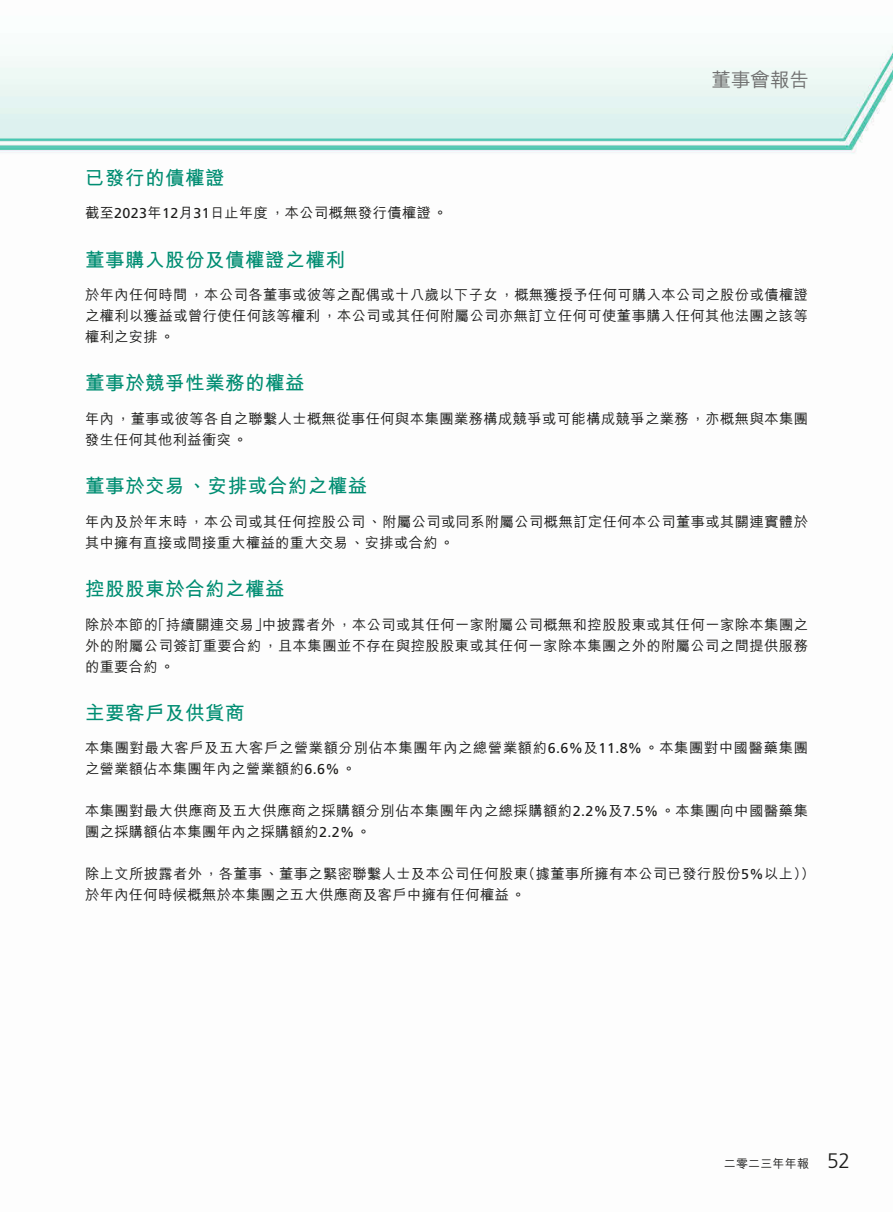
<style>
.page{position:relative;width:893px;height:1212px;background:#fff}
.page>*{position:absolute;margin:0;border:0;box-sizing:border-box;transform-origin:0 0}
.t1{font:700 19.5px "M Hei HK";letter-spacing:.025em;color:#008d72}
.t2{font:500 19.5px "M Hei HK";color:#6f6f6f}
.t3{font:500 14.25px/21px "M Hei HK";letter-spacing:.03em;color:#1c1c1b}
.t4{font:500 12px "M Hei HK";letter-spacing:.015em;color:#1c1c1b}
.s1{font-family:"Frutiger LT Std";font-weight:400}
.s2{font-family:"Frutiger LT Std";font-weight:300;font-size:21px}
</style>
<div class="page">
<img style="left:0;top:45px;width:893px;height:109px">
<h1 class="t2" style="left:711px;top:65px;width:99px">董事會報告</h1>
<h1 class="t1" style="left:85px;top:163px;width:141px">已發行的債權證</h1>
<p class="t3" style="left:85px;top:202px;width:364px">截至<span class="s1">2023</span>年<span class="s1">12</span>月<span class="s1">31</span>日止年度，本公司概無發行債權證。</p>
<h1 class="t1" style="left:85px;top:245px;width:261px">董事購入股份及債權證之權利</h1>
<p class="t3" style="left:85px;top:283px;width:724px;text-align:justify">於年內任何時間，本公司各董事或彼等之配偶或十八歲以下子女，概無獲授予任何可購入本公司之股份或債權證之權利以獲益或曾行使任何該等權利，本公司或其任何附屬公司亦無訂立任何可使董事購入任何其他法團之該等權利之安排。</p>
<h1 class="t1" style="left:85px;top:369px;width:221px">董事於競爭性業務的權益</h1>
<p class="t3" style="left:85px;top:407px;width:724px">年內，董事或彼等各自之聯繫人士概無從事任何與本集團業務構成競爭或可能構成競爭之業務，亦概無與本集團發生任何其他利益衝突。</p>
<h1 class="t1" style="left:85px;top:472px;width:284px">董事於交易、安排或合約之權益</h1>
<p class="t3" style="left:85px;top:510px;width:724px">年內及於年末時，本公司或其任何控股公司、附屬公司或同系附屬公司概無訂定任何本公司董事或其關連實體於其中擁有直接或間接重大權益的重大交易、安排或合約。</p>
<h1 class="t1" style="left:85px;top:574px;width:201px">控股股東於合約之權益</h1>
<p class="t3" style="left:85px;top:613px;width:724px;text-align:justify">除於本節的「持續關連交易」中披露者外，本公司或其任何一家附屬公司概無和控股股東或其任何一家除本集團之外的附屬公司簽訂重要合約，且本集團並不存在與控股股東或其任何一家除本集團之外的附屬公司之間提供服務的重要合約。</p>
<h1 class="t1" style="left:85px;top:698px;width:161px">主要客戶及供貨商</h1>
<p class="t3" style="left:85px;top:736px;width:724px">本集團對最大客戶及五大客戶之營業額分別佔本集團年內之總營業額約<span class="s1">6.6%</span>及<span class="s1">11.8%</span>。本集團對中國醫藥集團之營業額佔本集團年內之營業額約<span class="s1">6.6%</span>。</p>
<p class="t3" style="left:85px;top:799px;width:724px">本集團對最大供應商及五大供應商之採購額分別佔本集團年內之總採購額約<span class="s1">2.2%</span>及<span class="s1">7.5%</span>。本集團向中國醫藥集團之採購額佔本集團年內之採購額約<span class="s1">2.2%</span>。</p>
<p class="t3" style="left:85px;top:862px;width:731px">除上文所披露者外，各董事、董事之緊密聯繫人士及本公司任何股東（據董事所擁有本公司已發行股份<span class="s1">5%</span>以上））於年內任何時候概無於本集團之五大供應商及客戶中擁有任何權益。</p>
<p class="t4" style="left:724px;top:1155px;width:128px">二零二三年年報 <span class="s2">52</span></p>
</div>
